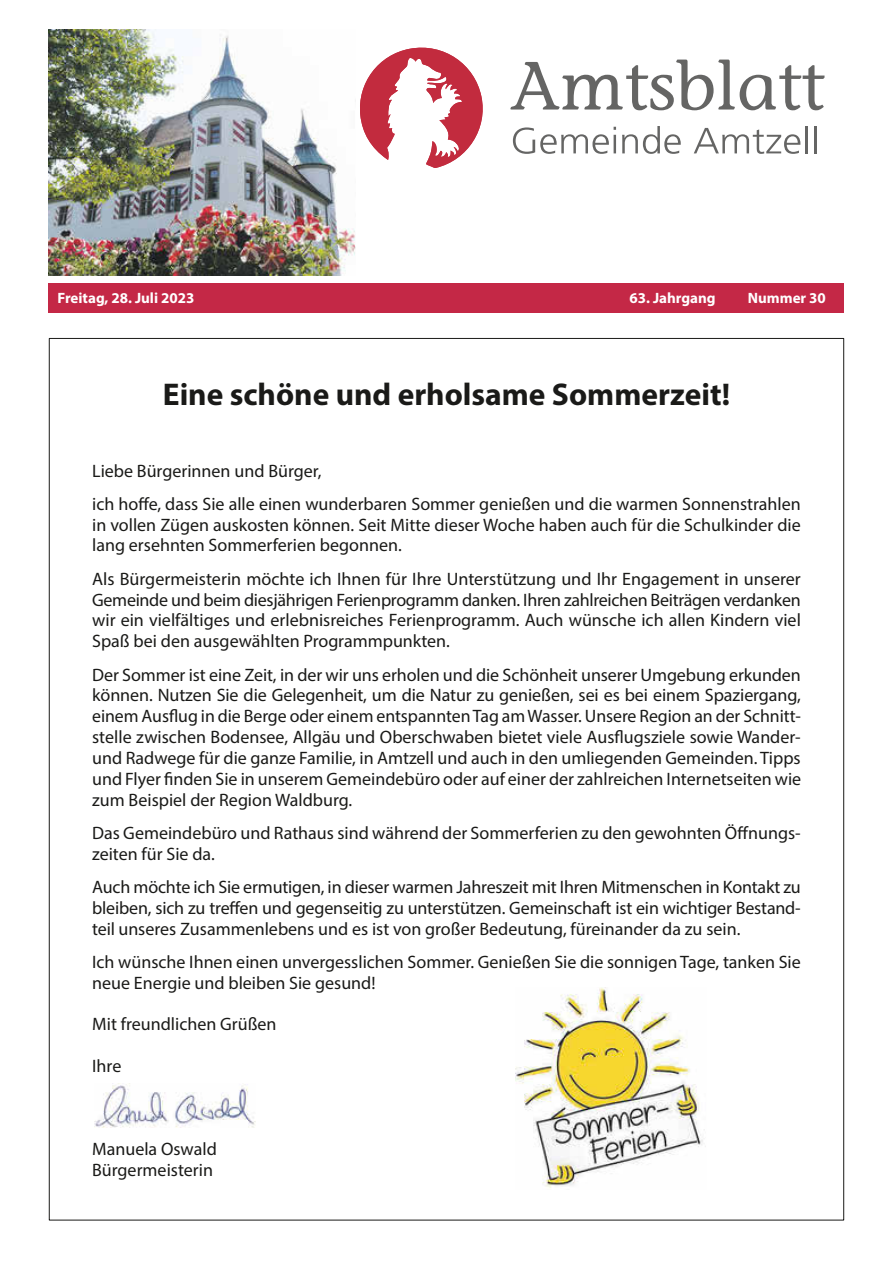
<style>
.page{position:relative;width:893px;height:1263px;background:#fff}
.page>*{position:absolute;margin:0;border:0;box-sizing:border-box;transform-origin:0 0}
.t1{font:700 31.5px "Myriad Pro";color:#1a1a18}
.t2{font:18px/20.7px "Myriad Pro";color:#1a1a18}
.t3{font:700 15px "Myriad Pro";color:#fff}
</style>
<div class="page">
<div style="left:49px;top:283px;width:795px;height:30px;background:#c42846"></div>
<img style="left:49px;top:30px;width:307px;height:245px">
<svg style="left:360px;top:48px;width:123px;height:120px"></svg>
<svg style="left:510px;top:60px;width:314px;height:50px"></svg>
<svg style="left:513px;top:127px;width:103px;height:27px"></svg>
<svg style="left:622px;top:126px;width:59px;height:28px"></svg>
<svg style="left:694px;top:128px;width:106px;height:26px"></svg>
<hr style="left:805px;top:126px;width:3px;height:27px;background:#656564">
<hr style="left:814px;top:126px;width:2px;height:27px;background:#656564">
<img style="left:94px;top:1083px;width:161px;height:45px">
<img style="left:516px;top:988px;width:190px;height:200px">
<p class="t3" style="left:57px;top:289px;width:139px">Freitag, 28. Juli 2023</p>
<p class="t3" style="left:629px;top:289px;width:88px">63. Jahrgang</p>
<p class="t3" style="left:748px;top:289px;width:80px">Nummer 30</p>
<h1 class="t1" style="left:163px;top:374px;width:569px">Eine schöne und erholsame Sommerzeit!</h1>
<p class="t2" style="left:92px;top:453px;width:710px;line-height:33.5px">Liebe Bürgerinnen und Bürger,<br>ich hoffe, dass Sie alle einen wunderbaren Sommer genießen und die warmen Sonnenstrahlen</p>
<p class="t2" style="left:92px;top:514px;width:710px">in vollen Zügen auskosten können. Seit Mitte dieser Woche haben auch für die Schulkinder die lang ersehnten Sommerferien begonnen.</p>
<p class="t2" style="left:92px;top:568px;width:710px;text-align:justify">Als Bürgermeisterin möchte ich Ihnen für Ihre Unterstützung und Ihr Engagement in unserer Gemeinde und beim diesjährigen Ferienprogramm danken. Ihren zahlreichen Beiträgen verdanken wir ein vielfältiges und erlebnisreiches Ferienprogramm. Auch wünsche ich allen Kindern viel Spaß bei den ausgewählten Programmpunkten.</p>
<p class="t2" style="left:92px;top:664px;width:710px;text-align:justify">Der Sommer ist eine Zeit, in der wir uns erholen und die Schönheit unserer Umgebung erkunden können. Nutzen Sie die Gelegenheit, um die Natur zu genießen, sei es bei einem Spaziergang, einem Ausflug in die Berge oder einem entspannten Tag am Wasser. Unsere Region an der Schnitt&shy;stelle zwischen Bodensee, Allgäu und Oberschwaben bietet viele Ausflugsziele sowie Wander&shy;und Radwege für die ganze Familie, in Amtzell und auch in den umliegenden Gemeinden. Tipps und Flyer finden Sie in unserem Gemeindebüro oder auf einer der zahlreichen Internetseiten wie zum Beispiel der Region Waldburg.</p>
<p class="t2" style="left:92px;top:822px;width:710px">Das Gemeindebüro und Rathaus sind während der Sommerferien zu den gewohnten Öffnungs&shy;zeiten für Sie da.</p>
<p class="t2" style="left:92px;top:877px;width:710px;text-align:justify">Auch möchte ich Sie ermutigen, in dieser warmen Jahreszeit mit Ihren Mitmenschen in Kontakt zu bleiben, sich zu treffen und gegenseitig zu unterstützen. Gemeinschaft ist ein wichtiger Bestand&shy;teil unseres Zusammenlebens und es ist von großer Bedeutung, füreinander da zu sein.</p>
<p class="t2" style="left:92px;top:951px;width:710px">Ich wünsche Ihnen einen unvergesslichen Sommer. Genießen Sie die sonnigen Tage, tanken Sie neue Energie und bleiben Sie gesund!</p>
<p class="t2" style="left:92px;top:1014px;width:186px">Mit freundlichen Grüßen</p>
<p class="t2" style="left:92px;top:1055px;width:31px">Ihre</p>
<p class="t2" style="left:92px;top:1139px;width:126px">Manuela Oswald<br>Bürgermeisterin</p>
</div>
